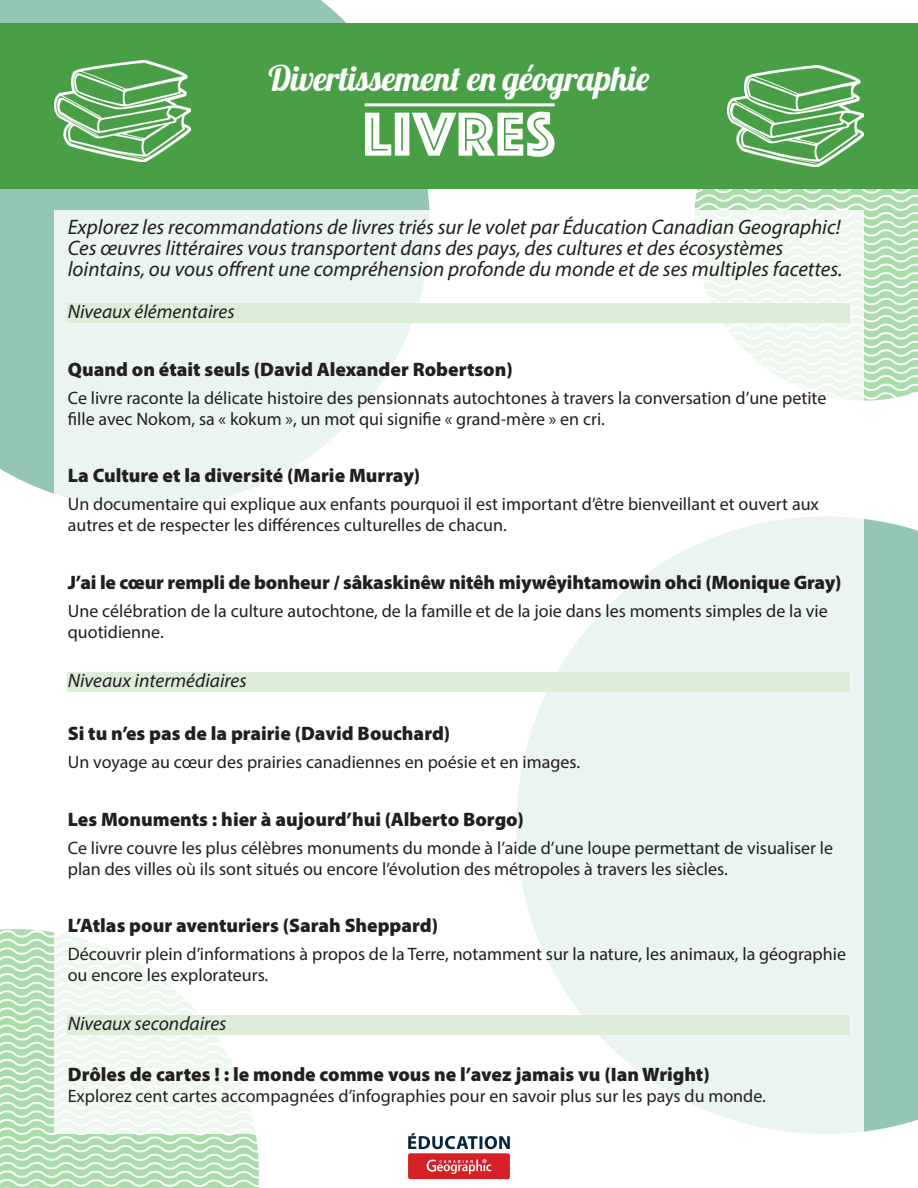
<style>
.page{position:relative;width:918px;height:1188px;background:#fff}
.page>*{position:absolute;margin:0;border:0;box-sizing:border-box;transform-origin:0 0}
.t1{font:64.5px "Phosphate Inline";letter-spacing:.02em;color:#fff}
.t2{font:34.5px "Lobster";letter-spacing:-.01em;color:#fff}
.t3{font:italic 21px/21px "Myriad Pro";color:#231f20}
.t4{font:900 19.5px "Myriad Pro";color:#231f20}
.t5{font:italic 19.5px "Myriad Pro";color:#231f20}
.t6{font:18px/21px "Myriad Pro";color:#231f20}
</style>
<div class="page">
<svg style="left:0;top:0;width:430px;height:494px;background:#9bcab8"></svg>
<div style="left:864px;top:519px;width:54px;height:613px;background:#93c6b3"></div>
<svg style="left:0;top:929px;width:259px;height:259px"></svg>
<svg style="left:694px;top:189px;width:224px;height:212px"></svg>
<div style="left:0;top:24px;width:918px;height:165px;background:#489f45"></div>
<div style="left:54px;top:211px;width:810px;height:923px;background:linear-gradient(to bottom,#f6faf8,#f7fbf9)"></div>
<div style="left:68px;top:303px;width:782px;height:20px;background:#dcedd8"></div>
<div style="left:68px;top:672px;width:782px;height:19px;background:#dcedd8"></div>
<div style="left:68px;top:1015px;width:782px;height:20px;background:#dcedd8"></div>
<hr style="left:365px;top:103px;width:190px;height:3px;background:#fff">
<img style="left:54px;top:61px;width:136px;height:100px">
<img style="left:728px;top:66px;width:136px;height:100px">
<div style="left:408px;top:1153px;width:102px;height:26px;background:#d62027;border-radius:2px"></div>
<svg style="left:427px;top:1158px;width:64px;height:17px"></svg>
<svg style="left:408px;top:1133px;width:102px;height:16px"></svg>
<h2 class="t2" style="left:268px;top:57px;width:383px">Divertissement en géographie</h2>
<h1 class="t1" style="left:363px;top:88px;width:194px">LIVRES</h1>
<p class="t3" style="left:68px;top:216px;width:776px">Explorez les recommandations de livres triés sur le volet par Éducation Canadian Geographic!<br>Ces œuvres littéraires vous transportent dans des pays, des cultures et des écosystèmes lointains, ou vous offrent une compréhension profonde du monde et de ses multiples facettes.</p>
<p class="t5" style="left:68px;top:299px;width:168px">Niveaux élémentaires</p>
<p class="t4" style="left:68px;top:356px;width:447px">Quand on était seuls (David Alexander Robertson)</p>
<p class="t6" style="left:68px;top:387px;width:760px">Ce livre raconte la délicate histoire des pensionnats autochtones à travers la conversation d’une petite fille avec Nokom, sa « kokum », un mot qui signifie « grand-mère » en cri.</p>
<p class="t4" style="left:68px;top:463px;width:354px">La Culture et la diversité (Marie Murray)</p>
<p class="t6" style="left:68px;top:493px;width:753px">Un documentaire qui explique aux enfants pourquoi il est important d’être bienveillant et ouvert aux autres et de respecter les différences culturelles de chacun.</p>
<p class="t4" style="left:68px;top:569px;width:775px">J’ai le cœur rempli de bonheur / sâkaskinêw nitêh miywêyihtamowin ohci (Monique Gray)</p>
<p class="t6" style="left:68px;top:600px;width:762px">Une célébration de la culture autochtone, de la famille et de la joie dans les moments simples de la vie quotidienne.</p>
<p class="t5" style="left:68px;top:668px;width:180px">Niveaux intermédiaires</p>
<p class="t4" style="left:68px;top:721px;width:384px">Si tu n’es pas de la prairie (David Bouchard)</p>
<p class="t6" style="left:68px;top:751px;width:514px">Un voyage au cœur des prairies canadiennes en poésie et en images.</p>
<p class="t4" style="left:68px;top:806px;width:458px">Les Monuments : hier à aujourd’hui (Alberto Borgo)</p>
<p class="t6" style="left:68px;top:837px;width:767px">Ce livre couvre les plus célèbres monuments du monde à l’aide d’une loupe permettant de visualiser le plan des villes où ils sont situés ou encore l’évolution des métropoles à travers les siècles.</p>
<p class="t4" style="left:68px;top:913px;width:372px">L’Atlas pour aventuriers (Sarah Sheppard)</p>
<p class="t6" style="left:68px;top:943px;width:780px">Découvrir plein d’informations à propos de la Terre, notamment sur la nature, les animaux, la géographie ou encore les explorateurs.</p>
<p class="t5" style="left:68px;top:1011px;width:160px">Niveaux secondaires</p>
<p class="t4" style="left:68px;top:1061px;width:644px">Drôles de cartes ! : le monde comme vous ne l’avez jamais vu (Ian Wright)</p>
<p class="t6" style="left:68px;top:1085px;width:700px">Explorez cent cartes accompagnées d’infographies pour en savoir plus sur les pays du monde.</p>
</div>
